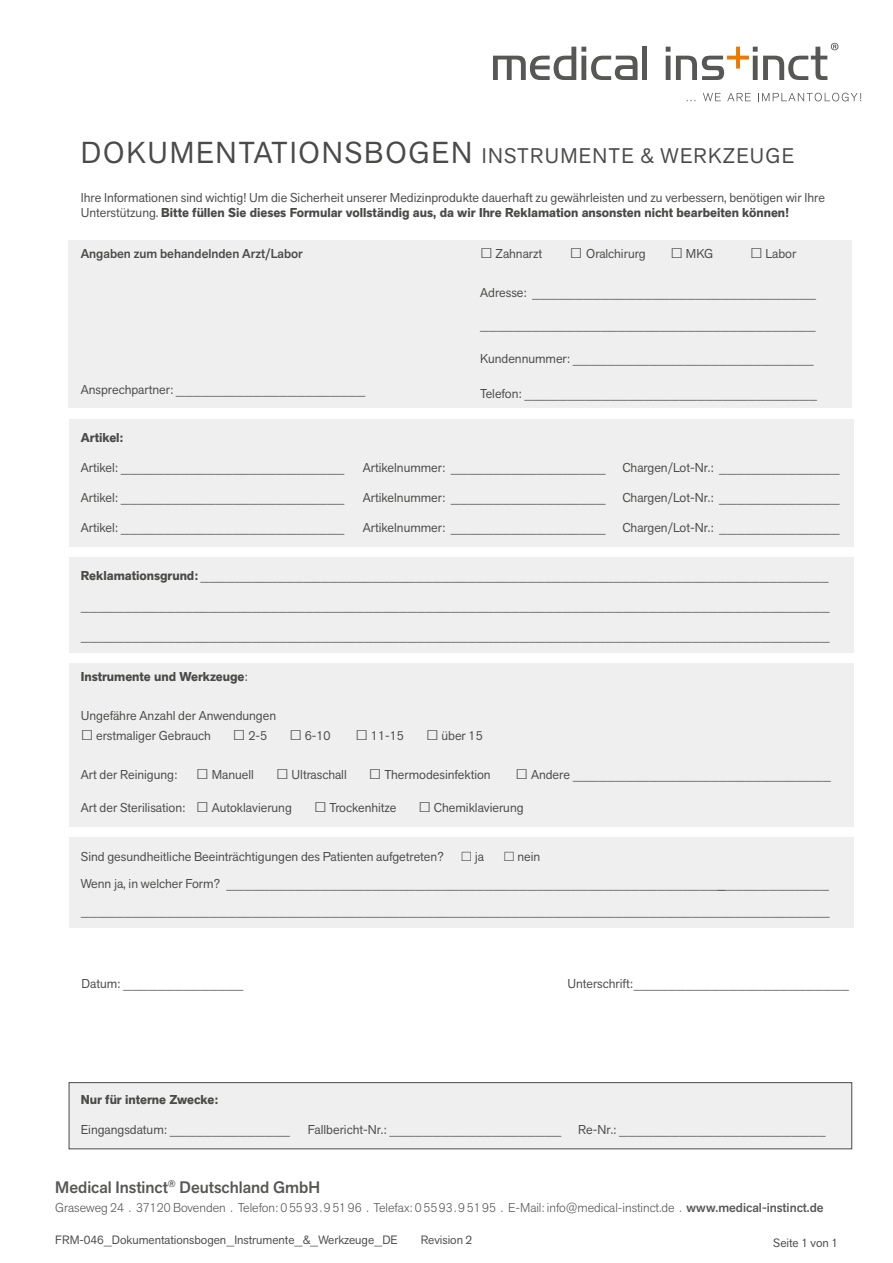
<style>
.page{position:relative;width:893px;height:1263px;background:#fff}
.page>*{position:absolute;margin:0;border:0;box-sizing:border-box;transform-origin:0 0}
.t1{font:21px "Akzid Grtsk Next";letter-spacing:.06em;color:#4a4a49}
.t2{font:500 16.5px "Akzid Grtsk Next";color:#575756}
.t3{font:12.75px/27px "Akzid Grtsk Next";color:#4a4a49}
.t4{font:300 12.75px "Akzid Grtsk Next";color:#575756}
.t5{font:700 12.75px "Akzid Grtsk Next";color:#4a4a49}
.t6{font:500 12.75px "Akzid Grtsk Next";color:#4a4a49}
.t7{font:12px "Akzid Grtsk Next";color:#4a4a49}
.s1{font-size:30px}
.s2{font-weight:700}
.s3{font-family:"Impact";font-size:21px}
.s4{font-weight:400}
.s5{font-weight:500}
</style>
<div class="page">
<div style="left:69px;top:240px;width:783px;height:168px;background:#efefef"></div>
<div style="left:69px;top:419px;width:785px;height:127px;background:#efefef"></div>
<div style="left:69px;top:838px;width:784px;height:90px;background:#efefef"></div>
<div style="left:69px;top:663px;width:784px;height:163px;background:#efefef"></div>
<svg style="left:493px;top:47px;width:144px;height:33px"></svg>
<div style="left:642px;top:47px;width:5px;height:33px;background:#575756"></div>
<svg style="left:666px;top:47px;width:4px;height:33px"></svg>
<svg style="left:676px;top:43px;width:162px;height:37px"></svg>
<svg style="left:703px;top:93px;width:18px;height:8px"></svg>
<svg style="left:727px;top:93px;width:24px;height:8px"></svg>
<svg style="left:758px;top:93px;width:103px;height:8px"></svg>
<div style="left:69px;top:1082px;width:783px;height:67px;background:#efefef;border:1px solid #4a4a49"></div>
<div style="left:69px;top:557px;width:785px;height:96px;background:#efefef"></div>
<h1 class="t1" style="left:81px;top:142px;width:715px"><span class="s1">DOKUMENTATIONSBOGEN</span> INSTRUMENTE &amp; WERKZEUGE</h1>
<p class="t3" style="left:81px;top:190px;width:746px;line-height:15.3px">Ihre Informationen sind wichtig! Um die Sicherheit unserer Medizinprodukte dauerhaft zu gewährleisten und zu verbessern, benötigen wir Ihre<br>Unterstützung. <span class="s2">Bitte füllen Sie dieses Formular vollständig aus, da wir Ihre Reklamation ansonsten nicht bearbeiten können!</span></p>
<p class="t6" style="left:81px;top:245px;width:224px">Angaben zum behandelnden Arzt/Labor</p>
<p class="t3" style="left:81px;top:376px;width:286px">Ansprechpartner: ______________________</p>
<p class="t3" style="left:480px;top:240px;width:64px"><span class="s3">□</span> Zahnarzt</p>
<p class="t3" style="left:570px;top:240px;width:145px"><span class="s3">□</span> Oralchirurg <span class="s3">□</span> MKG</p>
<p class="t3" style="left:750px;top:240px;width:48px"><span class="s3">□</span> Labor</p>
<p class="t3" style="left:480px;top:279px;width:338px">Adresse: _________________________________</p>
<p class="t3" style="left:480px;top:311px;width:337px">_______________________________________</p>
<p class="t3" style="left:480px;top:345px;width:335px">Kundennummer: ____________________________</p>
<p class="t3" style="left:480px;top:380px;width:338px">Telefon: __________________________________</p>
<p class="t5" style="left:81px;top:429px;width:44px">Artikel:</p>
<p class="t3" style="left:81px;top:454px;width:265px">Artikel: __________________________</p>
<p class="t3" style="left:363px;top:454px;width:244px">Artikelnummer: __________________</p>
<p class="t3" style="left:622px;top:454px;width:219px">Chargen/Lot-Nr.: ______________</p>
<p class="t3" style="left:81px;top:484px;width:265px">Artikel: __________________________</p>
<p class="t3" style="left:363px;top:484px;width:244px">Artikelnummer: __________________</p>
<p class="t3" style="left:622px;top:484px;width:219px">Chargen/Lot-Nr.: ______________</p>
<p class="t3" style="left:81px;top:514px;width:265px">Artikel: __________________________</p>
<p class="t3" style="left:363px;top:514px;width:244px">Artikelnummer: __________________</p>
<p class="t3" style="left:622px;top:514px;width:219px">Chargen/Lot-Nr.: ______________</p>
<p class="t3" style="left:81px;top:562px;width:749px"><span class="s2">Reklamationsgrund:</span> _________________________________________________________________________</p>
<p class="t3" style="left:81px;top:592px;width:750px">_______________________________________________________________________________________</p>
<p class="t3" style="left:81px;top:622px;width:750px">_______________________________________________________________________________________</p>
<p class="t5" style="left:81px;top:668px;width:168px">Instrumente und Werkzeuge<span class="s4">:</span></p>
<p class="t3" style="left:81px;top:702px;width:197px">Ungefähre Anzahl der Anwendungen</p>
<p class="t3" style="left:81px;top:722px;width:403px"><span class="s3">□</span> erstmaliger Gebrauch <span class="s3">□</span> 2-5 <span class="s3">□</span> 6-10 <span class="s3">□</span> 11-15 <span class="s3">□</span> über 15</p>
<p class="t3" style="left:81px;top:761px;width:752px">Art der Reinigung: <span class="s3">□</span> Manuell <span class="s3">□</span> Ultraschall <span class="s3">□</span> Thermodesinfektion <span class="s3">□</span> Andere ______________________________</p>
<p class="t3" style="left:81px;top:794px;width:444px">Art der Sterilisation: <span class="s3">□</span> Autoklavierung <span class="s3">□</span> Trockenhitze <span class="s3">□</span> Chemiklavierung</p>
<p class="t3" style="left:81px;top:843px;width:365px">Sind gesundheitliche Beeinträchtigungen des Patienten aufgetreten?</p>
<p class="t3" style="left:475px;top:843px;width:11px">ja</p>
<p class="t3" style="left:81px;top:843px;width:750px;text-indent:437px">nein<br>Wenn ja, in welcher Form? _________________________________________________________<span class="s5">_</span>____________ _______________________________________________________________________________________</p>
<p class="t3" style="left:81px;top:970px;width:164px">Datum: ______________</p>
<p class="t3" style="left:567px;top:970px;width:283px">Unterschrift: _________________________</p>
<p class="t5" style="left:81px;top:1092px;width:139px">Nur für interne Zwecke:</p>
<p class="t3" style="left:81px;top:1116px;width:211px">Eingangsdatum: ______________</p>
<p class="t3" style="left:308px;top:1116px;width:255px">Fallbericht-Nr.: ____________________</p>
<p class="t3" style="left:578px;top:1116px;width:249px">Re-Nr.: ________________________</p>
<p class="t2" style="left:55px;top:1176px;width:266px">Medical Instinct<sup>®</sup> Deutschland GmbH</p>
<p class="t4" style="left:55px;top:1199px;width:770px">Graseweg 24 . 37120 Bovenden . Telefon: 05593.95196 . Telefax: 05593.95195 . E-Mail: info@medical-instinct.de . <span class="s5">www.medical-instinct.de</span></p>
<p class="t7" style="left:55px;top:1232px;width:344px">FRM-046_Dokumentationsbogen_Instrumente_&amp;_Werkzeuge_DE</p>
<p class="t7" style="left:421px;top:1232px;width:53px">Revision 2</p>
<p class="t7" style="left:773px;top:1235px;width:66px">Seite 1 von 1</p>
</div>
